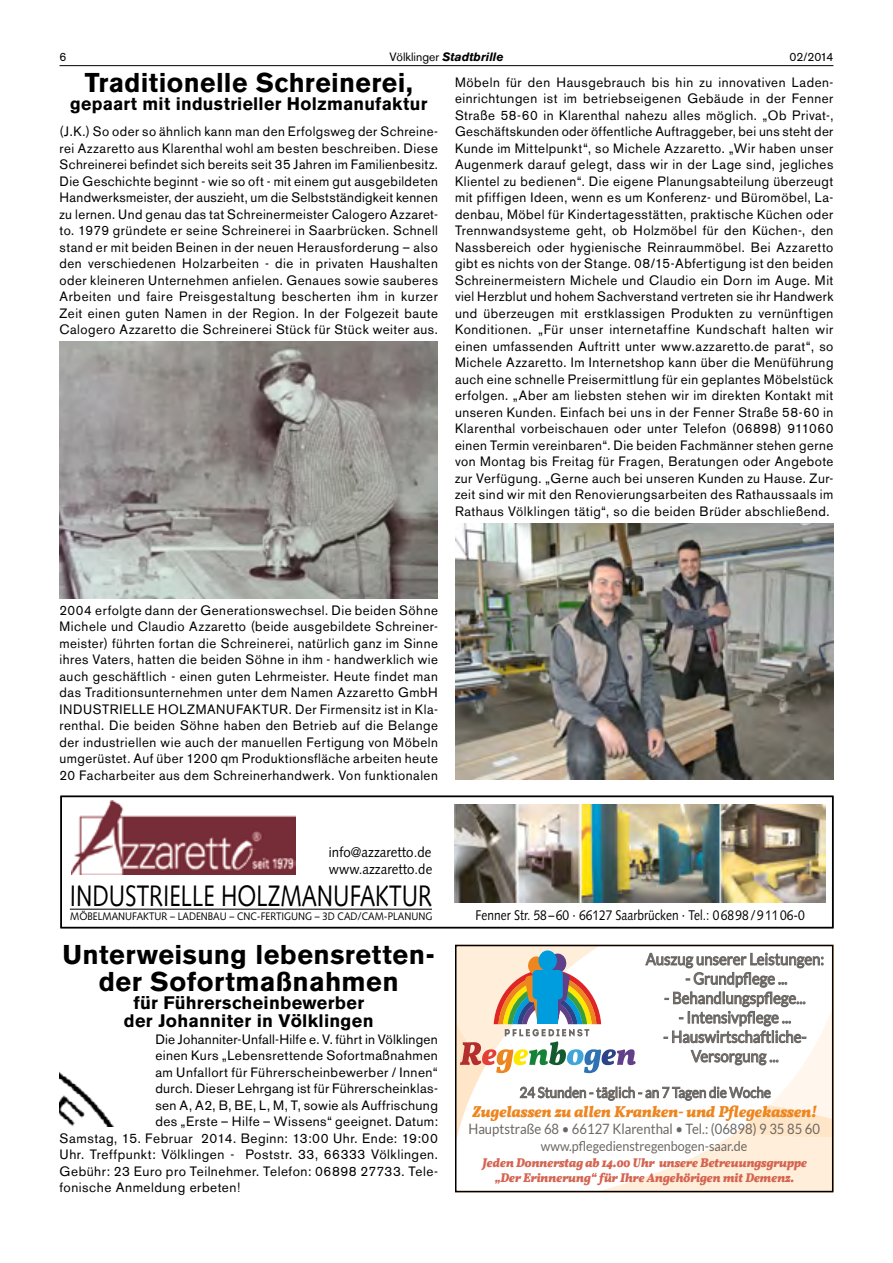
<style>
.page{position:relative;width:893px;height:1263px;background:#fff}
.page>*{position:absolute;margin:0;border:0;box-sizing:border-box;transform-origin:0 0}
.t1{font:29.55px "Syntax LT";color:#000;scale:.77 1}
.t2{font:700 27px/27px "Akzidenz Grotesk BQ";letter-spacing:.015em;color:#000;text-align:center}
.t3{font:700 18px/18px "Akzidenz Grotesk BQ";letter-spacing:.015em;color:#000;text-align:center}
.t4{font:16.2px/19.4px "Lato";color:#6b6764;text-align:center;scale:.92 1}
.t5{font:italic 700 16.2px "Vollkorn";color:#ee8620;scale:.92 1}
.t6{font:14.55px "Lato";color:#6b6764;scale:.92 1}
.t7{font:14.25px "Lato";color:#6b6764;scale:.92 1}
.t8{font:14.1px "Syntax LT";color:#000;scale:.85 1}
.t9{font:14.1px/16.8px "Syntax LT";color:#000;scale:.95 1}
.t10{font:13.65px "Lato";color:#6b6764;scale:.92 1}
.t11{font:13.5px/16.5px "Akzidenz Grotesk BQ";letter-spacing:.035em;color:#000;text-align:justify}
.t12{font:13.5px "Akzidenz Grotesk BQ";letter-spacing:.015em;color:#000}
.t13{font:italic 700 12.9px/15.5px "Vollkorn";letter-spacing:-.005em;color:#d46551;text-align:center;scale:.92 1}
.t14{font:italic 700 12px "Akzidenz Grotesk BQ";color:#000}
.t15{font:12px "Akzidenz Grotesk BQ";letter-spacing:-.035em;color:#000}
.t16{font:10.95px "Syntax LT";color:#000;scale:.89 1}
.s1{font-weight:400;font-style:normal}
</style>
<div class="page">
<hr style="left:60px;top:65px;width:773px;height:1px;background:#000">
<img style="left:454px;top:804px;width:371px;height:98px">
<img style="left:72px;top:801px;width:223px;height:73px">
<hr style="left:70px;top:909px;width:362px;height:1px;background:#000">
<div style="left:60px;top:796px;width:773px;height:132px;border:2px solid #000"></div>
<img style="left:60px;top:342px;width:378px;height:256px">
<img style="left:455px;top:524px;width:378px;height:256px">
<img style="left:60px;top:1072px;width:54px;height:54px">
<svg style="left:458px;top:948px;width:372px;height:241px"></svg>
<div style="left:455px;top:945px;width:378px;height:247px;border:2px solid #000"></div>
<p class="t15" style="left:60px;top:50px;width:8px">6</p>
<p class="t14" style="left:389px;top:50px;width:116px"><span class="s1">Völklinger</span> Stadtbrille</p>
<p class="t15" style="left:789px;top:50px;width:45px">02/2014</p>
<h2 class="t2" style="left:85px;top:69px;width:330px">Traditionelle Schreinerei,</h2>
<h3 class="t3" style="left:70px;top:95px;width:359px">gepaart mit industrieller Holzmanufaktur</h3>
<p class="t11" style="left:60px;top:123px;width:380px">(J.K.) So oder so ähnlich kann man den Erfolgsweg der Schreine&shy;rei Azzaretto aus Klarenthal wohl am besten beschreiben. Diese Schreinerei befindet sich bereits seit 35 Jahren im Familienbesitz.<br>Die Geschichte beginnt - wie so oft - mit einem gut ausgebildeten Handwerksmeister, der auszieht, um die Selbstständigkeit kennen zu lernen. Und genau das tat Schreinermeister Calogero Azzaret&shy;to. 1979 gründete er seine Schreinerei in Saarbrücken. Schnell stand er mit beiden Beinen in der neuen Herausforderung – also den verschiedenen Holzarbeiten - die in privaten Haushalten oder kleineren Unternehmen anfielen. Genaues sowie sauberes Arbeiten und faire Preisgestaltung bescherten ihm in kurzer Zeit einen guten Namen in der Region. In der Folgezeit baute Calogero Azzaretto die Schreinerei Stück für Stück weiter aus.</p>
<p class="t11" style="left:455px;top:74px;width:380px">Möbeln für den Hausgebrauch bis hin zu innovativen Laden&shy;einrichtungen ist im betriebseigenen Gebäude in der Fenner Straße 58-60 in Klarenthal nahezu alles möglich. „Ob Privat-, Geschäftskunden oder öffentliche Auftraggeber, bei uns steht der Kunde im Mittelpunkt“, so Michele Azzaretto. „Wir haben unser Augenmerk darauf gelegt, dass wir in der Lage sind, jegliches Klientel zu bedienen“. Die eigene Planungsabteilung überzeugt mit pfiffigen Ideen, wenn es um Konferenz- und Büromöbel, La&shy;denbau, Möbel für Kindertagesstätten, praktische Küchen oder Trennwandsysteme geht, ob Holzmöbel für den Küchen-, den Nassbereich oder hygienische Reinraummöbel. Bei Azzaretto gibt es nichts von der Stange. 08/15-Abfertigung ist den beiden Schreinermeistern Michele und Claudio ein Dorn im Auge. Mit viel Herzblut und hohem Sachverstand vertreten sie ihr Handwerk und überzeugen mit erstklassigen Produkten zu vernünftigen Konditionen. „Für unser internetaffine Kundschaft halten wir einen umfassenden Auftritt unter www.azzaretto.de parat“, so Michele Azzaretto. Im Internetshop kann über die Menüführung auch eine schnelle Preisermittlung für ein geplantes Möbelstück erfolgen. „Aber am liebsten stehen wir im direkten Kontakt mit unseren Kunden. Einfach bei uns in der Fenner Straße 58-60 in Klarenthal vorbeischauen oder unter Telefon (06898) 911060 einen Termin vereinbaren“. Die beiden Fachmänner stehen gerne von Montag bis Freitag für Fragen, Beratungen oder Angebote zur Verfügung. „Gerne auch bei unseren Kunden zu Hause. Zur&shy;zeit sind wir mit den Renovierungsarbeiten des Rathaussaals im Rathaus Völklingen tätig“, so die beiden Brüder abschließend.</p>
<p class="t11" style="left:60px;top:602px;width:380px">2004 erfolgte dann der Generationswechsel. Die beiden Söhne Michele und Claudio Azzaretto (beide ausgebildete Schreiner&shy;meister) führten fortan die Schreinerei, natürlich ganz im Sinne ihres Vaters, hatten die beiden Söhne in ihm - handwerklich wie auch geschäftlich - einen guten Lehrmeister. Heute findet man das Traditionsunternehmen unter dem Namen Azzaretto GmbH INDUSTRIELLE HOLZMANUFAKTUR. Der Firmensitz ist in Kla&shy;renthal. Die beiden Söhne haben den Betrieb auf die Belange der industriellen wie auch der manuellen Fertigung von Möbeln umgerüstet. Auf über 1200 qm Produktionsfläche arbeiten heute 20 Facharbeiter aus dem Schreinerhandwerk. Von funktionalen</p>
<p class="t9" style="left:329px;top:844px;width:110px">INFO@AZZARETTO.DE<br>WWW.AZZARETTO.DE</p>
<h1 class="t1" style="left:70px;top:878px;width:472px">INDUSTRIELLE HOLZMANUFAKTUR</h1>
<p class="t16" style="left:70px;top:910px;width:408px">MÖBELMANUFAKTUR – LADENBAU – CNC-FERTIGUNG – 3D CAD/CAM-PLANUNG</p>
<p class="t8" style="left:476px;top:907px;width:389px">FENNER STR. 58–60 · 66127 SAARBRÜCKEN · TEL.: 06898/91106-0</p>
<h2 class="t2" style="left:62px;top:941px;width:374px">Unterweisung lebensretten&shy;der Sofortmaßnahmen</h2>
<h3 class="t3" style="left:124px;top:994px;width:251px">für Führerscheinbewerber der Johanniter in Völklingen</h3>
<p class="t12" style="left:155px;top:1031px;width:284px">Die Johanniter-Unfall-Hilfe e. V. führt in Völklingen</p>
<p class="t11" style="left:155px;top:1047px;width:284px">einen Kurs „Lebensrettende Sofortmaßnahmen</p>
<p class="t11" style="left:155px;top:1064px;width:284px">am Unfallort für Führerscheinbewerber / Innen“</p>
<p class="t11" style="left:155px;top:1080px;width:284px">durch. Dieser Lehrgang ist für Führerscheinklas-</p>
<p class="t11" style="left:155px;top:1097px;width:284px">sen A, A2, B, BE, L, M, T, sowie als Auffrischung</p>
<p class="t11" style="left:155px;top:1113px;width:284px">des „Erste – Hilfe – Wissens“ geeignet. Datum:</p>
<p class="t11" style="left:60px;top:1130px;width:380px">Samstag, 15. Februar 2014. Beginn: 13:00 Uhr. Ende: 19:00</p>
<p class="t11" style="left:60px;top:1146px;width:380px">Uhr. Treffpunkt: Völklingen - Poststr. 33, 66333 Völklingen.</p>
<p class="t11" style="left:60px;top:1163px;width:380px">Gebühr: 23 Euro pro Teilnehmer. Telefon: 06898 27733. Tele-</p>
<p class="t11" style="left:60px;top:1179px;width:182px">fonische Anmeldung erbeten!</p>
<p class="t4" style="left:646px;top:949px;width:195px">Auszug unserer Leistungen:</p>
<p class="t4" style="left:685px;top:969px;width:112px">- Grundpflege ...</p>
<p class="t4" style="left:664px;top:988px;width:155px">- Behandlungspflege...</p>
<p class="t4" style="left:679px;top:1007px;width:124px">- Intensivpflege ...</p>
<p class="t4" style="left:663px;top:1027px;width:157px">- Hauswirtschaftliche-<br>Versorgung ...</p>
<p class="t6" style="left:520px;top:1084px;width:275px">24 Stunden - täglich - an 7 Tagen die Woche</p>
<p class="t5" style="left:473px;top:1102px;width:375px">Zugelassen zu allen Kranken- und Pflegekassen!</p>
<p class="t7" style="left:468px;top:1121px;width:384px">Hauptstraße 68 • 66127 Klarenthal • Tel.: (06898) 9 35 85 60</p>
<p class="t10" style="left:541px;top:1138px;width:226px">www.pflegedienstregenbogen-saar.de</p>
<p class="t13" style="left:482px;top:1155px;width:355px">Jeden Donnerstag ab 14.00 Uhr unsere Betreuungsgruppe „Der Erinnerung“ für Ihre Angehörigen mit Demenz.</p>
</div>
